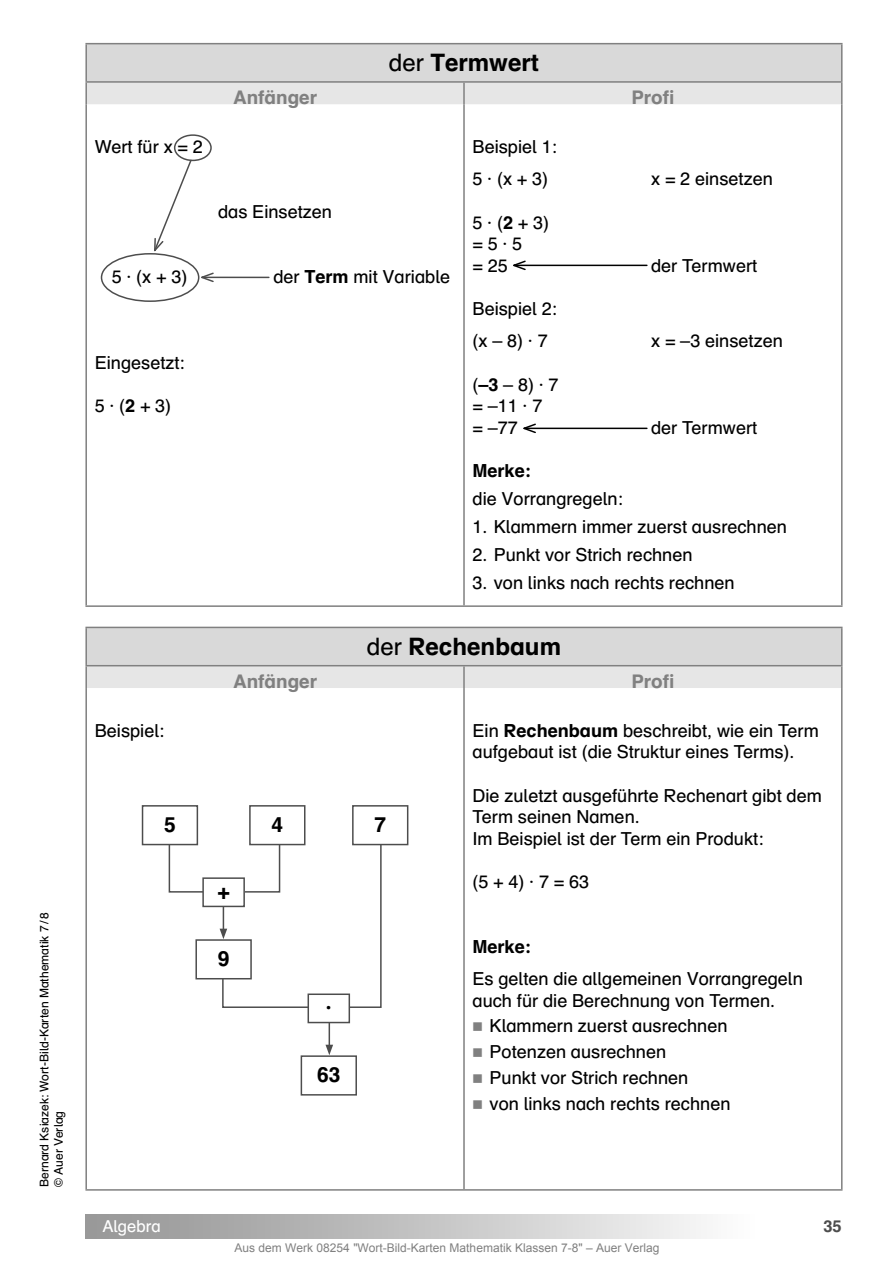
<style>
.page{position:relative;width:894px;height:1264px;background:#fff}
.page>*{position:absolute;margin:0;border:0;box-sizing:border-box;transform-origin:0 0}
.t1{font:700 24px "Auer Schulbuch";color:#000}
.t2{font:700 21px "Auer Schulbuch";color:#000}
.t3{font:700 18.75px "Auer Schulbuch";color:#808080}
.t4{font:18px/21.6px "Auer Schulbuch";color:#000}
.t5{font:700 18px "Auer Schulbuch";color:#000}
.t6{font:16.5px "Auer Schulbuch";color:#fff}
.t7{font:700 16.5px "Auer Schulbuch";color:#4d4d4d}
.t8{font:12px "Arial";color:#808080}
.t9{font:12px/14.4px "Auer Schulbuch";color:#000}
.s1{font-weight:400}
.s2{font-weight:700}
.s3{color:#808080}
</style>
<div class="page">
<div style="left:85px;top:1214px;width:727px;height:24px;background:linear-gradient(to right,#929292,#fff)"></div>
<div style="left:87px;top:44px;width:754px;height:37px;background:#d9d9d9"></div>
<svg style="left:87px;top:83px;width:754px;height:605px"></svg>
<hr style="left:85px;top:43px;width:379px;height:1px;background:#808080">
<hr style="left:85px;top:44px;width:2px;height:37px;background:#808080">
<hr style="left:464px;top:43px;width:378px;height:1px;background:#808080">
<hr style="left:841px;top:44px;width:1px;height:37px;background:#808080">
<hr style="left:85px;top:81px;width:379px;height:2px;background:#808080">
<hr style="left:85px;top:83px;width:2px;height:21px;background:#808080">
<hr style="left:464px;top:81px;width:378px;height:2px;background:#808080">
<hr style="left:463px;top:83px;width:2px;height:21px;background:#808080">
<svg style="left:841px;top:83px;width:1px;height:21px"></svg>
<hr style="left:85px;top:104px;width:2px;height:501px;background:#808080">
<hr style="left:463px;top:104px;width:2px;height:501px;background:#808080">
<hr style="left:841px;top:104px;width:1px;height:501px;background:#808080">
<hr style="left:85px;top:605px;width:379px;height:2px;background:#808080">
<hr style="left:464px;top:605px;width:378px;height:2px;background:#808080">
<hr style="left:85px;top:626px;width:379px;height:2px;background:#808080">
<hr style="left:85px;top:628px;width:2px;height:37px;background:#808080">
<hr style="left:464px;top:626px;width:378px;height:2px;background:#808080">
<hr style="left:841px;top:628px;width:1px;height:37px;background:#808080">
<hr style="left:85px;top:665px;width:379px;height:1px;background:#808080">
<hr style="left:85px;top:666px;width:2px;height:22px;background:#808080">
<hr style="left:464px;top:665px;width:378px;height:1px;background:#808080">
<hr style="left:463px;top:666px;width:2px;height:22px;background:#808080">
<svg style="left:841px;top:666px;width:1px;height:22px"></svg>
<hr style="left:85px;top:688px;width:2px;height:501px;background:#808080">
<hr style="left:463px;top:688px;width:2px;height:501px;background:#808080">
<hr style="left:841px;top:688px;width:1px;height:501px;background:#808080">
<hr style="left:85px;top:1189px;width:379px;height:1px;background:#808080">
<hr style="left:464px;top:1189px;width:378px;height:1px;background:#808080">
<hr style="left:328px;top:1006px;width:2px;height:41px;background:#4d4d4d">
<svg style="left:325px;top:1044px;width:8px;height:11px"></svg>
<div style="left:169px;top:825px;width:111px;height:67px;border:2px solid #4d4d4d"></div>
<svg style="left:220px;top:824px;width:162px;height:184px"></svg>
<div style="left:142px;top:806px;width:55px;height:38px;background:#fff"></div>
<div style="left:142px;top:805px;width:56px;height:40px;border:2px solid #4d4d4d"></div>
<div style="left:250px;top:806px;width:55px;height:38px;background:#fff"></div>
<div style="left:249px;top:805px;width:56px;height:40px;border:2px solid #4d4d4d"></div>
<div style="left:203px;top:878px;width:41px;height:28px;background:#fff"></div>
<div style="left:202px;top:877px;width:43px;height:30px;border:2px solid #4d4d4d"></div>
<div style="left:308px;top:994px;width:41px;height:28px;background:#fff"></div>
<div style="left:307px;top:993px;width:43px;height:30px;border:2px solid #4d4d4d"></div>
<div style="left:353px;top:806px;width:55px;height:38px;background:#fff"></div>
<div style="left:352px;top:805px;width:56px;height:40px;border:2px solid #4d4d4d"></div>
<div style="left:196px;top:940px;width:55px;height:38px;background:#fff"></div>
<div style="left:195px;top:939px;width:57px;height:40px;border:2px solid #4d4d4d"></div>
<div style="left:301px;top:1055px;width:56px;height:40px;border:2px solid #4d4d4d"></div>
<div style="left:174px;top:134px;width:38px;height:27px;border:2px solid #4d4d4d;border-radius:50%"></div>
<div style="left:101px;top:253px;width:98px;height:49px;border:2px solid #4d4d4d;border-radius:50%"></div>
<hr style="left:514px;top:265px;width:133px;height:1px;background:#000">
<svg style="left:509px;top:259px;width:18px;height:12px"></svg>
<hr style="left:524px;top:427px;width:123px;height:2px;background:#000">
<svg style="left:519px;top:422px;width:18px;height:12px"></svg>
<hr style="left:202px;top:277px;width:67px;height:1px;background:#4d4d4d">
<svg style="left:197px;top:271px;width:18px;height:12px"></svg>
<svg style="left:153px;top:158px;width:40px;height:96px"></svg>
<p class="t9" style="left:37px;top:1187px;width:276px;rotate:-90deg">Bernard Ksiazek: Wort-Bild-Karten Mathematik 7 / 8 © Auer Verlag</p>
<h1 class="t1" style="left:389px;top:47px;width:152px"><span class="s1">der</span> Termwert</h1>
<p class="t4" style="left:95px;top:135px;width:110px">Wert für x = 2</p>
<p class="t3" style="left:233px;top:85px;width:85px">Anfänger</p>
<p class="t3" style="left:631px;top:85px;width:45px">Profi</p>
<p class="t4" style="left:472px;top:130px;width:86px;line-height:32.4px">Beispiel 1:<br>5 · (x + 3)</p>
<p class="t4" style="left:651px;top:168px;width:123px">x = 2 einsetzen</p>
<p class="t4" style="left:218px;top:200px;width:115px">das Einsetzen</p>
<p class="t4" style="left:112px;top:265px;width:77px">5 · (x + 3)</p>
<p class="t4" style="left:273px;top:265px;width:178px">der <span class="s2">Term</span> mit Variable</p>
<p class="t4" style="left:95px;top:351px;width:92px">Eingesetzt:</p>
<p class="t4" style="left:95px;top:395px;width:78px">5 · (<span class="s2">2</span> + 3)</p>
<p class="t4" style="left:472px;top:211px;width:78px">5 · (<span class="s2">2</span> + 3) = 5 · 5<br>= 25</p>
<p class="t4" style="left:472px;top:292px;width:86px;line-height:32.4px">Beispiel 2: (x – 8) · 7</p>
<p class="t4" style="left:472px;top:373px;width:88px">(<span class="s2">–3</span> – 8) · 7 = –11 · 7<br>= –77</p>
<p class="t4" style="left:651px;top:254px;width:108px">der Termwert</p>
<p class="t4" style="left:651px;top:330px;width:133px">x = –3 einsetzen</p>
<p class="t4" style="left:651px;top:416px;width:108px">der Termwert</p>
<p class="t5" style="left:472px;top:459px;width:60px">Merke:</p>
<p class="t4" style="left:472px;top:487px;width:152px">die Vorrangregeln:</p>
<p class="t4" style="left:472px;top:515px;width:316px">1. Klammern immer zuerst ausrechnen</p>
<p class="t4" style="left:472px;top:543px;width:222px">2. Punkt vor Strich rechnen</p>
<p class="t4" style="left:472px;top:571px;width:264px">3. von links nach rechts rechnen</p>
<h1 class="t1" style="left:367px;top:630px;width:196px"><span class="s1">der</span> Rechenbaum</h1>
<p class="t3" style="left:233px;top:669px;width:85px">Anfänger</p>
<p class="t3" style="left:631px;top:669px;width:45px">Profi</p>
<p class="t4" style="left:95px;top:719px;width:71px">Beispiel:</p>
<p class="t2" style="left:164px;top:811px;width:13px">5</p>
<p class="t2" style="left:271px;top:811px;width:13px">4</p>
<p class="t2" style="left:217px;top:878px;width:14px">+</p>
<p class="t2" style="left:218px;top:945px;width:13px">9</p>
<p class="t2" style="left:326px;top:994px;width:7px">·</p>
<p class="t2" style="left:317px;top:1061px;width:25px">63</p>
<p class="t2" style="left:374px;top:811px;width:13px">7</p>
<p class="t4" style="left:472px;top:719px;width:348px">Ein <span class="s2">Rechenbaum</span> beschreibt, wie ein Term aufgebaut ist (die Struktur eines Terms).</p>
<p class="t4" style="left:472px;top:784px;width:351px">Die zuletzt ausgeführte Rechenart gibt dem<br>Term seinen Namen.<br>Im Beispiel ist der Term ein Produkt:</p>
<p class="t4" style="left:472px;top:870px;width:118px">(5 + 4) · 7 = 63</p>
<p class="t5" style="left:472px;top:935px;width:60px">Merke:</p>
<p class="t4" style="left:472px;top:967px;width:332px">Es gelten die allgemeinen Vorrangregeln auch für die Berechnung von Termen.</p>
<p class="t4" style="left:472px;top:1012px;width:259px;line-height:25.8px"><span class="s3">◾</span> Klammern zuerst ausrechnen <span class="s3">◾</span> Potenzen ausrechnen<br><span class="s3">◾</span> Punkt vor Strich rechnen<br><span class="s3">◾</span> von links nach rechts rechnen</p>
<p class="t6" style="left:102px;top:1215px;width:60px">Algebra</p>
<p class="t7" style="left:823px;top:1216px;width:20px">35</p>
<p class="t8" style="left:234px;top:1240px;width:426px">Aus dem Werk 08254 "Wort-Bild-Karten Mathematik Klassen 7-8" – Auer Verlag</p>
</div>
